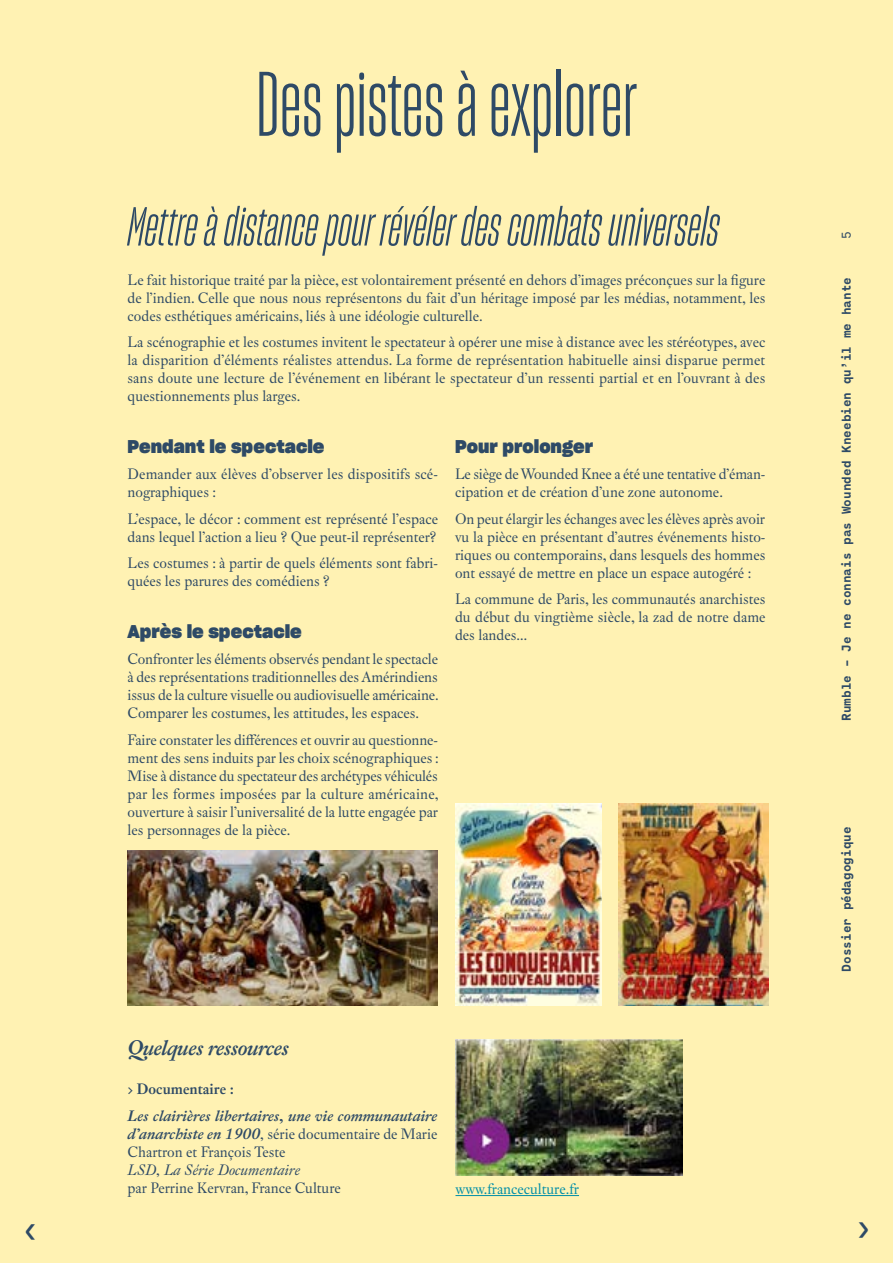
<style>
.page{position:relative;width:893px;height:1263px;background:#fff2b3}
.page>*{position:absolute;margin:0;border:0;box-sizing:border-box;transform-origin:0 0}
.t1{font:90px "Sharp Grotesk Book 10";color:#2e4a66}
.t2{font:54px "Sharp Grotesk Book Italic 10";color:#2e4a66}
.t3{font:36px "La Technique";color:#2e4a66}
.t4{font:italic 700 21px "Fleischman BT Pro";letter-spacing:-.02em;color:#2e4a66}
.t5{font:18px "Sharp Grotesk Bold 20";color:#2e4a66}
.t6{font:15px/18px "Fleischman BT Pro";color:#2e4a66;text-align:justify}
.t7{font:italic 700 15px/18px "Fleischman BT Pro";color:#2e4a66;text-align:justify}
.t8{font:italic 15px "Fleischman BT Pro";color:#2e4a66}
.t9{font:15px "Fleischman BT Pro";color:#008ea7}
.t10{font:700 15px "Fleischman BT Pro";color:#2e4a66}
.t11{font:700 12.75px "La Technique";color:#2e4a66}
.t12{font:12.75px "La Technique";color:#2e4a66}
.s1{font-weight:400}
.s2{font-weight:400;font-style:normal}
</style>
<div class="page">
<img style="left:128px;top:850px;width:309px;height:156px">
<hr style="left:455px;top:1195px;width:124px;height:1px;background:#008ea7">
<img style="left:455px;top:1040px;width:228px;height:135px">
<img style="left:455px;top:804px;width:147px;height:202px">
<img style="left:619px;top:804px;width:149px;height:202px">
<h1 class="t1" style="left:256px;top:49px;width:383px">Des pistes à explorer</h1>
<h2 class="t2" style="left:128px;top:194px;width:594px">Mettre à distance pour révéler des combats universels</h2>
<p class="t6" style="left:128px;top:271px;width:639px">Le fait historique traité par la pièce, est volontairement présenté en dehors d’images préconçues sur la figure de l’indien. Celle que nous nous représentons du fait d’un héritage imposé par les médias, notamment, les codes esthétiques américains, liés à une idéologie culturelle.</p>
<p class="t6" style="left:128px;top:333px;width:639px">La scénographie et les costumes invitent le spectateur à opérer une mise à distance avec les stéréotypes, avec la disparition d’éléments réalistes attendus. La forme de représentation habituelle ainsi disparue permet sans doute une lecture de l’événement en libérant le spectateur d’un ressenti partial et en l’ouvrant à des questionnements plus larges.</p>
<p class="t5" style="left:128px;top:432px;width:198px">Pendant le spectacle</p>
<p class="t6" style="left:128px;top:465px;width:312px">Demander aux élèves d’observer les dispositifs scé&shy;nographiques :</p>
<p class="t6" style="left:128px;top:509px;width:312px">L’espace, le décor : comment est représenté l’espace dans lequel l’action a lieu ? Que peut-il représenter?</p>
<p class="t6" style="left:128px;top:554px;width:312px">Les costumes : à partir de quels éléments sont fabri&shy;quées les parures des comédiens ?</p>
<p class="t5" style="left:128px;top:617px;width:176px">Après le spectacle</p>
<p class="t6" style="left:128px;top:650px;width:313px">Confronter les éléments observés pendant le spectacle à des représentations traditionnelles des Amérindiens issus de la culture visuelle ou audiovisuelle américaine.<br>Comparer les costumes, les attitudes, les espaces.</p>
<p class="t6" style="left:128px;top:730px;width:313px">Faire constater les différences et ouvrir au questionne&shy;ment des sens induits par les choix scénographiques :<br>Mise à distance du spectateur des archétypes véhiculés par les formes imposées par la culture américaine, ouverture à saisir l’universalité de la lutte engagée par les personnages de la pièce.</p>
<p class="t5" style="left:455px;top:432px;width:140px">Pour prolonger</p>
<p class="t6" style="left:455px;top:465px;width:312px">Le siège de Wounded Knee a été une tentative d’éman&shy;cipation et de création d’une zone autonome.</p>
<p class="t6" style="left:455px;top:509px;width:312px">On peut élargir les échanges avec les élèves après avoir vu la pièce en présentant d’autres événements histo&shy;riques ou contemporains, dans lesquels des hommes ont essayé de mettre en place un espace autogéré :</p>
<p class="t6" style="left:455px;top:590px;width:312px">La commune de Paris, les communautés anarchistes du début du vingtième siècle, la zad de notre dame des landes…</p>
<h3 class="t4" style="left:128px;top:1034px;width:163px">Quelques ressources</h3>
<p class="t10" style="left:128px;top:1080px;width:108px">&gt; Documentaire :</p>
<p class="t7" style="left:128px;top:1107px;width:311px">Les clairières libertaires, une vie communautaire d’anarchiste en 1900<span class="s1">,</span> <span class="s2">série documentaire de Marie Chartron et François Teste</span></p>
<p class="t8" style="left:128px;top:1160px;width:174px">LSD, La Série Documentaire</p>
<p class="t6" style="left:128px;top:1178px;width:215px">par Perrine Kervran, France Culture</p>
<p class="t9" style="left:455px;top:1179px;width:125px">www.franceculture.fr</p>
<p class="t12" style="left:839px;top:239px;width:9px;rotate:-90deg">5</p>
<p class="t11" style="left:838px;top:721px;width:445px;rotate:-90deg">Rumble – Je ne connais pas Wounded Kneebien qu’il me hante</p>
<p class="t11" style="left:838px;top:972px;width:147px;rotate:-90deg">Dossier pédagogique</p>
<h3 class="t3" style="left:19px;top:1206px;width:23px">‹</h3>
<h3 class="t3" style="left:875px;top:1256px;width:23px;rotate:-180deg">‹</h3>
</div>
